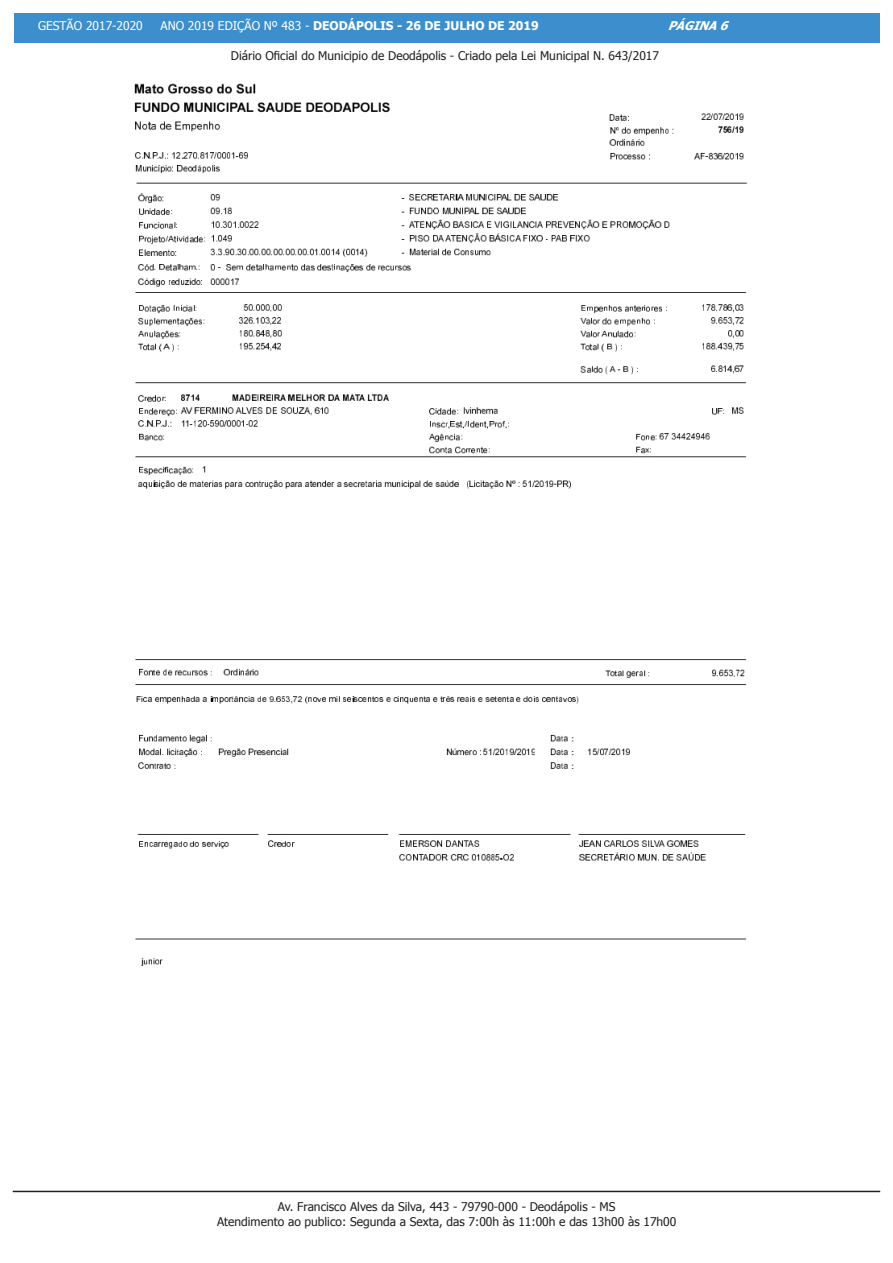
<style>
.page{position:relative;width:893px;height:1263px;background:#fff}
.page>*{position:absolute;margin:0;border:0;box-sizing:border-box;transform-origin:0 0}
.t1{font:12px/14.4px "Tahoma";color:#231f20;text-align:center}
.t2{font:700 12px "Tahoma";color:#fff}
.t3{font:12px "Tahoma";color:#fff}
.t4{font:italic 700 12px "Tahoma";color:#fff}
.s1{font-weight:400}
</style>
<div class="page">
<div style="left:14px;top:14px;width:865px;height:29px;background:#3c8ecc"></div>
<hr style="left:13px;top:1191px;width:867px;height:1px;background:#231f20">
<img style="left:134px;top:83px;width:614px;height:883px">
<p class="t3" style="left:38px;top:18px;width:106px">GESTÃO 2017-2020</p>
<p class="t2" style="left:161px;top:17px;width:380px"><span class="s1">ANO 2019 EDIÇÃO Nº 483 -</span> DEODÁPOLIS - 26 DE JULHO DE 2019</p>
<p class="t4" style="left:668px;top:17px;width:68px">PÁGINA6</p>
<p class="t1" style="left:231px;top:49px;width:430px">Diário Oficial do Municipio de Deodápolis - Criado pela Lei Municipal N. 643/2017</p>
<p class="t1" style="left:217px;top:1200px;width:461px">Av. Francisco Alves da Silva, 443 - 79790-000 - Deodápolis - MS<br>Atendimento ao publico: Segunda a Sexta, das 7:00h às 11:00h e das 13h00 às 17h00</p>
</div>
